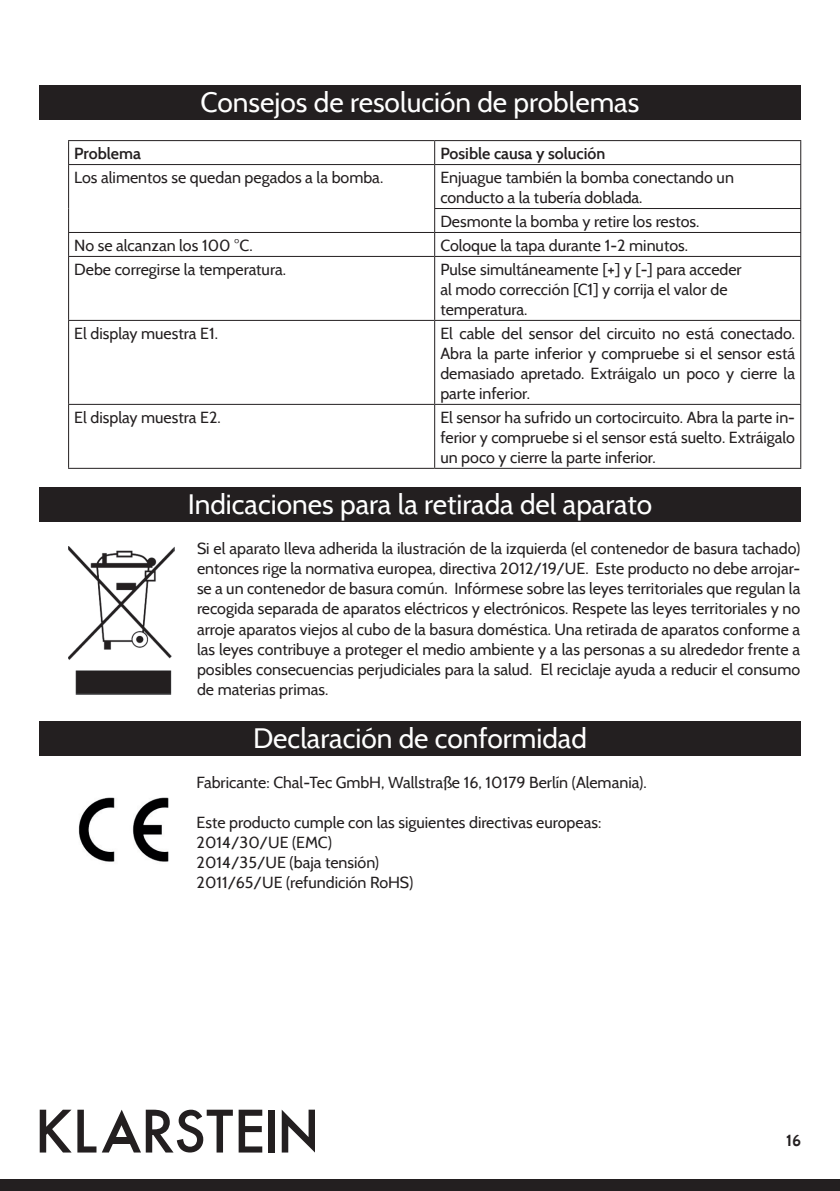
<style>
.page{position:relative;width:840px;height:1191px;background:#fff}
.page>*{position:absolute;margin:0;border:0;box-sizing:border-box;transform-origin:0 0}
.t1{font:28px "Cabin";color:#fff}
.t2{font:16px/20px "Cabin";color:#231f20}
.t3{font:600 16px "Cabin";color:#231f20}
.t4{font:700 16px "Cabin";color:#231f20}
</style>
<div class="page">
<div style="left:0;top:1179px;width:839px;height:12px;background:#231f20"></div>
<svg style="left:40px;top:1109px;width:56px;height:43px"></svg>
<div style="left:268px;top:1109px;width:7px;height:43px;background:#231f20"></div>
<svg style="left:102px;top:1109px;width:160px;height:43px"></svg>
<div style="left:110px;top:1137px;width:23px;height:6px;background:#231f20"></div>
<svg style="left:281px;top:1109px;width:34px;height:43px"></svg>
<div style="left:39px;top:85px;width:761px;height:35px;background:#231f20"></div>
<div style="left:40px;top:487px;width:760px;height:35px;background:#231f20"></div>
<div style="left:39px;top:721px;width:760px;height:35px;background:#231f20"></div>
<hr style="left:68px;top:140px;width:366px;height:1px;background:#231f20">
<svg style="left:68px;top:141px;width:1px;height:23px"></svg>
<hr style="left:434px;top:140px;width:366px;height:1px;background:#231f20">
<svg style="left:434px;top:141px;width:1px;height:23px"></svg>
<hr style="left:68px;top:164px;width:366px;height:1px;background:#231f20">
<hr style="left:68px;top:165px;width:1px;height:43px;background:#231f20">
<hr style="left:434px;top:164px;width:366px;height:1px;background:#231f20">
<hr style="left:434px;top:165px;width:1px;height:43px;background:#231f20">
<hr style="left:799px;top:165px;width:1px;height:43px;background:#231f20">
<hr style="left:434px;top:208px;width:366px;height:1px;background:#231f20">
<hr style="left:68px;top:232px;width:366px;height:1px;background:#231f20">
<svg style="left:68px;top:208px;width:1px;height:48px"></svg>
<hr style="left:434px;top:232px;width:366px;height:1px;background:#231f20">
<svg style="left:434px;top:209px;width:1px;height:47px"></svg>
<hr style="left:68px;top:256px;width:366px;height:1px;background:#231f20">
<hr style="left:68px;top:257px;width:1px;height:63px;background:#231f20">
<hr style="left:434px;top:256px;width:366px;height:1px;background:#231f20">
<hr style="left:434px;top:257px;width:1px;height:63px;background:#231f20">
<hr style="left:799px;top:257px;width:1px;height:63px;background:#231f20">
<hr style="left:68px;top:320px;width:366px;height:1px;background:#231f20">
<hr style="left:68px;top:321px;width:1px;height:83px;background:#231f20">
<hr style="left:434px;top:320px;width:366px;height:1px;background:#231f20">
<hr style="left:434px;top:321px;width:1px;height:83px;background:#231f20">
<hr style="left:799px;top:321px;width:1px;height:83px;background:#231f20">
<hr style="left:68px;top:404px;width:366px;height:1px;background:#231f20">
<hr style="left:68px;top:405px;width:1px;height:63px;background:#231f20">
<hr style="left:434px;top:404px;width:366px;height:1px;background:#231f20">
<hr style="left:434px;top:405px;width:1px;height:63px;background:#231f20">
<hr style="left:799px;top:405px;width:1px;height:63px;background:#231f20">
<hr style="left:68px;top:468px;width:366px;height:1px;background:#231f20">
<hr style="left:434px;top:468px;width:366px;height:1px;background:#231f20">
<img style="left:68px;top:546px;width:106px;height:148px">
<img style="left:78px;top:797px;width:91px;height:65px">
<h1 class="t1" style="left:200px;top:85px;width:440px">Consejos de resolución de problemas</h1>
<p class="t3" style="left:74px;top:144px;width:68px">Problema</p>
<p class="t3" style="left:440px;top:144px;width:166px">Posible causa y solución</p>
<p class="t2" style="left:74px;top:167px;width:310px">Los alimentos se quedan pegados a la bomba.</p>
<p class="t2" style="left:440px;top:167px;width:295px">Enjuague también la bomba conectando un conducto a la tubería doblada.</p>
<p class="t2" style="left:440px;top:211px;width:260px">Desmonte la bomba y retire los restos.</p>
<p class="t2" style="left:74px;top:235px;width:180px">No se alcanzan los 100 °C.</p>
<p class="t2" style="left:440px;top:235px;width:249px">Coloque la tapa durante 1-2 minutos.</p>
<p class="t2" style="left:74px;top:259px;width:213px">Debe corregirse la temperatura.</p>
<p class="t2" style="left:440px;top:259px;width:303px">Pulse simultáneamente [+] y [-] para acceder al modo corrección [C1] y corrija el valor de temperatura.</p>
<p class="t2" style="left:74px;top:323px;width:145px">El display muestra E1.</p>
<p class="t2" style="left:440px;top:323px;width:356px;text-align:justify">El cable del sensor del circuito no está conectado.<br>Abra la parte inferior y compruebe si el sensor está demasiado apretado. Extráigalo un poco y cierre la parte inferior.</p>
<p class="t2" style="left:74px;top:407px;width:148px">El display muestra E2.</p>
<p class="t2" style="left:440px;top:407px;width:356px;text-align:justify">El sensor ha sufrido un cortocircuito. Abra la parte in&shy;ferior y compruebe si el sensor está suelto. Extráigalo un poco y cierre la parte inferior.</p>
<h1 class="t1" style="left:188px;top:487px;width:465px">Indicaciones para la retirada del aparato</h1>
<p class="t2" style="left:197px;top:539px;width:604px;text-align:justify">Si el aparato lleva adherida la ilustración de la izquierda (el contenedor de basura tachado) entonces rige la normativa europea, directiva 2012/19/UE. Este producto no debe arrojar&shy;se a un contenedor de basura común. Infórmese sobre las leyes territoriales que regulan la recogida separada de aparatos eléctricos y electrónicos. Respete las leyes territoriales y no arroje aparatos viejos al cubo de la basura doméstica. Una retirada de aparatos conforme a las leyes contribuye a proteger el medio ambiente y a las personas a su alrededor frente a posibles consecuencias perjudiciales para la salud. El reciclaje ayuda a reducir el consumo de materias primas.</p>
<h1 class="t1" style="left:253px;top:721px;width:335px">Declaración de conformidad</h1>
<p class="t2" style="left:196px;top:772px;width:451px">Fabricante: Chal-Tec GmbH, Wallstraße 16, 10179 Berlín (Alemania).</p>
<p class="t2" style="left:196px;top:812px;width:406px">Este producto cumple con las siguientes directivas europeas:<br>2014/30/UE (EMC)<br>2014/35/UE (baja tensión)<br>2011/65/UE (refundición RoHS)</p>
<p class="t4" style="left:785px;top:1130px;width:16px">16</p>
</div>
